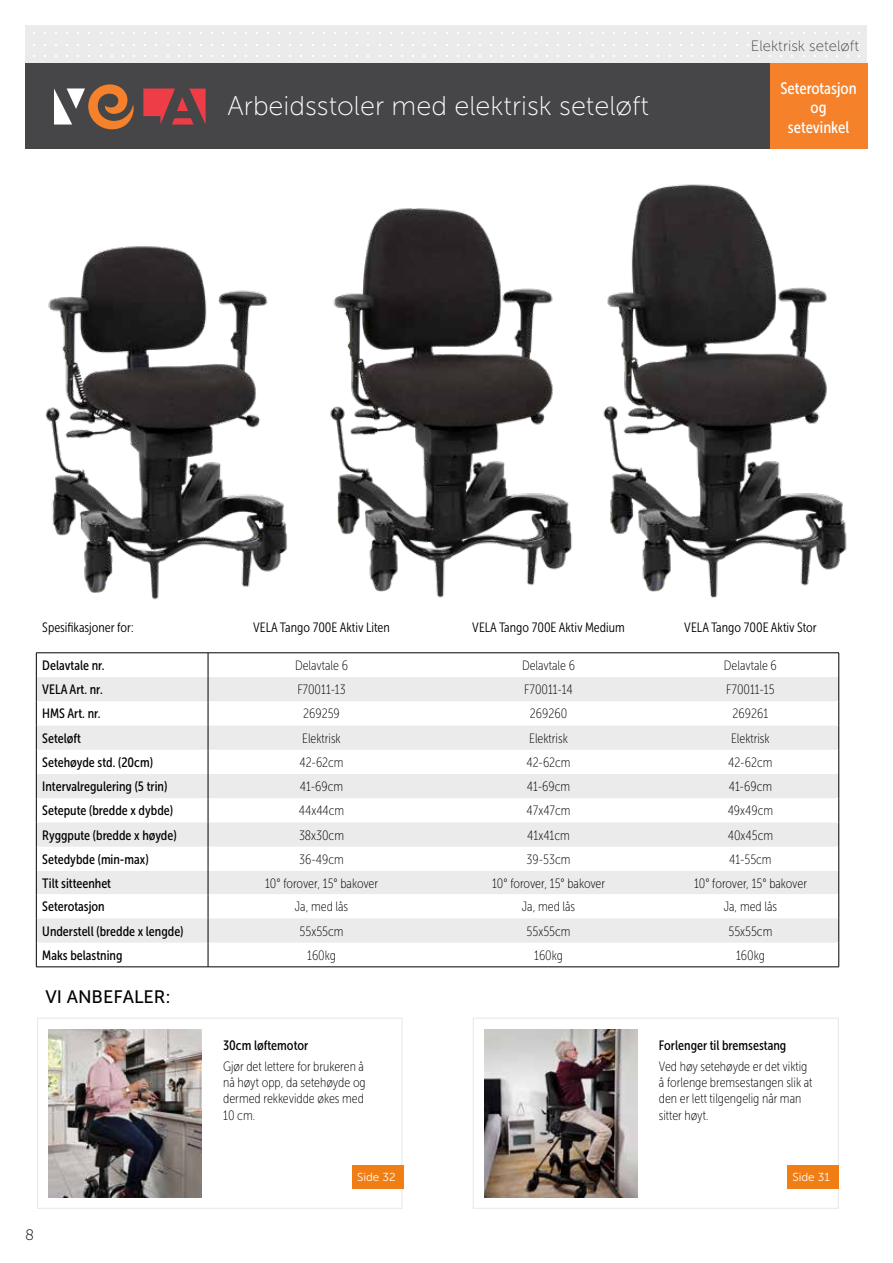
<style>
.page{position:relative;width:893px;height:1263px;background:#fff}
.page>*{position:absolute;margin:0;border:0;box-sizing:border-box;transform-origin:0 0}
.t1{font:27px "Museo Sans 100";color:#fff}
.t2{font:18px "Museo Sans 500";color:#000}
.t3{font:16.5px/19.5px "Museo Sans Cond 500";color:#fff;text-align:center}
.t4{font:15px "Museo Sans 100";color:#464547}
.t5{font:15px "Museo Sans 100";color:#000}
.t6{font:13.5px/16.2px "Museo Sans Cond 100";color:#000}
.t7{font:13.5px "Museo Sans Cond 500";color:#000}
.t8{font:13.5px "Museo Sans Cond 300";color:#000}
.t9{font:11.7px "Museo Sans 300";color:#fff}
</style>
<div class="page">
<div style="left:37px;top:1017px;width:366px;height:192px;border:1px solid #ebebec"></div>
<div style="left:473px;top:1017px;width:366px;height:192px;border:1px solid #ebebec"></div>
<div style="left:26px;top:26px;width:841px;height:38px;background:#ebebec"></div>
<div style="left:26px;top:64px;width:744px;height:85px;background:#464547"></div>
<img style="left:45px;top:184px;width:802px;height:416px">
<svg style="left:143px;top:89px;width:63px;height:36px"></svg>
<svg style="left:54px;top:84px;width:80px;height:45px"></svg>
<div style="left:770px;top:64px;width:97px;height:85px;background:#f5822b"></div>
<img style="left:49px;top:1029px;width:153px;height:168px">
<img style="left:485px;top:1029px;width:153px;height:168px">
<div style="left:352px;top:1165px;width:52px;height:23px;background:#f07e14"></div>
<div style="left:788px;top:1165px;width:51px;height:23px;background:#f07e14"></div>
<hr style="left:208px;top:652px;width:227px;height:1px;background:#000">
<hr style="left:435px;top:652px;width:227px;height:1px;background:#000">
<hr style="left:662px;top:652px;width:177px;height:1px;background:#000">
<hr style="left:36px;top:652px;width:172px;height:1px;background:#000">
<svg style="left:36px;top:653px;width:803px;height:313px"></svg>
<hr style="left:36px;top:966px;width:172px;height:1px;background:#000">
<hr style="left:208px;top:966px;width:227px;height:1px;background:#000">
<hr style="left:435px;top:966px;width:227px;height:1px;background:#000">
<hr style="left:662px;top:966px;width:177px;height:1px;background:#000">
<h1 class="t1" style="left:228px;top:92px;width:423px">Arbeidsstoler med elektrisk seteløft</h1>
<p class="t4" style="left:751px;top:37px;width:110px">Elektrisk seteløft</p>
<p class="t3" style="left:780px;top:78px;width:78px">Seterotasjon og setevinkel</p>
<p class="t8" style="left:42px;top:620px;width:93px">Spesifikasjoner for:</p>
<p class="t8" style="left:253px;top:620px;width:138px">VELA Tango 700E Aktiv Liten</p>
<p class="t8" style="left:472px;top:620px;width:154px">VELA Tango 700E Aktiv Medium</p>
<p class="t8" style="left:684px;top:620px;width:134px">VELA Tango 700E Aktiv Stor</p>
<p class="t7" style="left:42px;top:658px;width:64px">Delavtale nr.</p>
<p class="t6" style="left:295px;top:657px;width:54px">Delavtale 6</p>
<p class="t6" style="left:522px;top:657px;width:54px">Delavtale 6</p>
<p class="t6" style="left:724px;top:657px;width:54px">Delavtale 6</p>
<p class="t7" style="left:42px;top:682px;width:62px">VELA Art. nr.</p>
<p class="t6" style="left:297px;top:682px;width:50px">F70011-13</p>
<p class="t6" style="left:524px;top:682px;width:50px">F70011-14</p>
<p class="t6" style="left:726px;top:682px;width:50px">F70011-15</p>
<p class="t7" style="left:42px;top:706px;width:60px">HMS Art. nr.</p>
<p class="t6" style="left:303px;top:706px;width:38px">269259</p>
<p class="t6" style="left:530px;top:706px;width:39px">269260</p>
<p class="t6" style="left:733px;top:706px;width:37px">269261</p>
<p class="t7" style="left:42px;top:731px;width:40px">Seteløft</p>
<p class="t6" style="left:302px;top:730px;width:40px">Elektrisk</p>
<p class="t6" style="left:529px;top:730px;width:40px">Elektrisk</p>
<p class="t6" style="left:731px;top:730px;width:40px">Elektrisk</p>
<p class="t7" style="left:42px;top:755px;width:112px">Setehøyde std. (20cm)</p>
<p class="t6" style="left:299px;top:754px;width:46px">42-62cm</p>
<p class="t6" style="left:526px;top:754px;width:46px">42-62cm</p>
<p class="t6" style="left:728px;top:754px;width:46px">42-62cm</p>
<p class="t7" style="left:42px;top:779px;width:127px">Intervalregulering (5 trin)</p>
<p class="t6" style="left:300px;top:778px;width:45px">41-69cm</p>
<p class="t6" style="left:527px;top:778px;width:45px">41-69cm</p>
<p class="t6" style="left:729px;top:778px;width:45px">41-69cm</p>
<p class="t7" style="left:42px;top:803px;width:132px">Setepute (bredde x dybde)</p>
<p class="t6" style="left:299px;top:803px;width:47px">44x44cm</p>
<p class="t6" style="left:527px;top:803px;width:45px">47x47cm</p>
<p class="t6" style="left:728px;top:803px;width:47px">49x49cm</p>
<p class="t7" style="left:42px;top:827px;width:136px">Ryggpute (bredde x høyde)</p>
<p class="t6" style="left:299px;top:827px;width:46px">38x30cm</p>
<p class="t6" style="left:527px;top:827px;width:44px">41x41cm</p>
<p class="t6" style="left:728px;top:827px;width:47px">40x45cm</p>
<p class="t7" style="left:42px;top:852px;width:108px">Setedybde (min-max)</p>
<p class="t6" style="left:299px;top:851px;width:46px">36-49cm</p>
<p class="t6" style="left:527px;top:851px;width:45px">39-53cm</p>
<p class="t6" style="left:729px;top:851px;width:44px">41-55cm</p>
<p class="t7" style="left:42px;top:875px;width:70px">Tilt sitteenhet</p>
<p class="t6" style="left:265px;top:875px;width:115px">10° forover, 15° bakover</p>
<p class="t6" style="left:492px;top:875px;width:115px">10° forover, 15° bakover</p>
<p class="t6" style="left:694px;top:875px;width:115px">10° forover, 15° bakover</p>
<p class="t7" style="left:42px;top:899px;width:64px">Seterotasjon</p>
<p class="t6" style="left:295px;top:899px;width:55px">Ja, med lås</p>
<p class="t6" style="left:522px;top:899px;width:55px">Ja, med lås</p>
<p class="t6" style="left:724px;top:899px;width:55px">Ja, med lås</p>
<p class="t7" style="left:42px;top:923px;width:143px">Understell (bredde x lengde)</p>
<p class="t6" style="left:300px;top:923px;width:45px">55x55cm</p>
<p class="t6" style="left:527px;top:923px;width:45px">55x55cm</p>
<p class="t6" style="left:728px;top:923px;width:45px">55x55cm</p>
<p class="t7" style="left:42px;top:948px;width:82px">Maks belastning</p>
<p class="t6" style="left:307px;top:947px;width:30px">160kg</p>
<p class="t6" style="left:534px;top:947px;width:30px">160kg</p>
<p class="t6" style="left:736px;top:947px;width:30px">160kg</p>
<h2 class="t2" style="left:45px;top:986px;width:127px">VI ANBEFALER:</h2>
<p class="t7" style="left:223px;top:1038px;width:87px">30cm løftemotor</p>
<p class="t6" style="left:223px;top:1058px;width:144px">Gjør det lettere for brukeren å nå høyt opp, da setehøyde og dermed rekkevidde økes med<br>10 cm.</p>
<p class="t7" style="left:659px;top:1038px;width:129px">Forlenger til bremsestang</p>
<p class="t6" style="left:659px;top:1058px;width:155px">Ved høy setehøyde er det viktig å forlenge bremsestangen slik at den er lett tilgengelig når man sitter høyt.</p>
<p class="t5" style="left:25px;top:1227px;width:11px">8</p>
<p class="t9" style="left:357px;top:1171px;width:40px">Side 32</p>
<p class="t9" style="left:792px;top:1171px;width:39px">Side 31</p>
</div>
